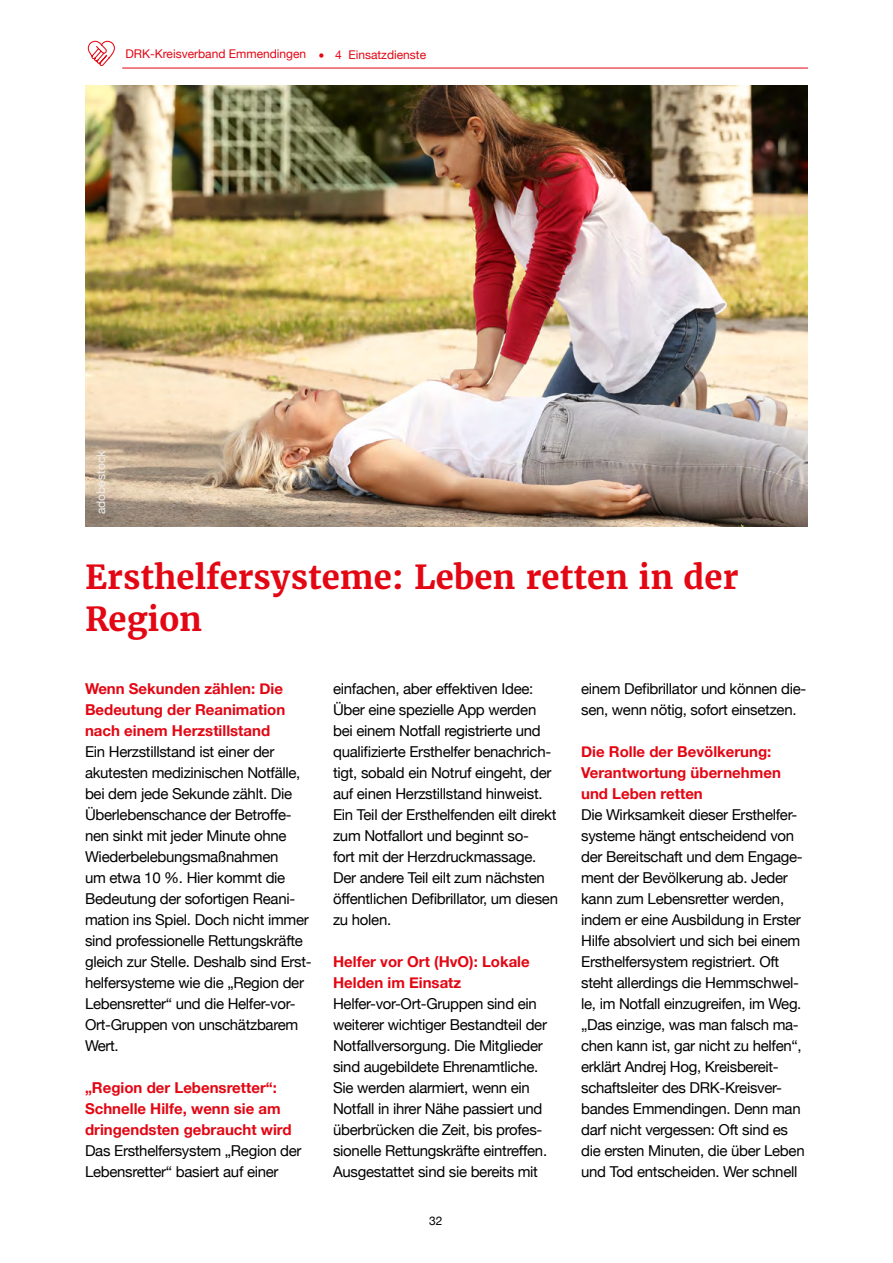
<style>
.page{position:relative;width:893px;height:1263px;background:#fff}
.page>*{position:absolute;margin:0;border:0;box-sizing:border-box;transform-origin:0 0}
.t1{font:700 33px/42px "Merriweather";color:#e30613}
.t2{font:15px/21px "Helvetica Neue";letter-spacing:-.02em;color:#000}
.t3{font:700 15px/21px "Helvetica Neue";color:#e30613}
.t4{font:12px "Helvetica Neue";color:#e30613}
.t5{font:12px "Helvetica Neue";color:#eee}
.t6{font:12px "Helvetica Neue";color:#000}
</style>
<div class="page">
<svg style="left:87px;top:40px;width:28px;height:26px"></svg>
<hr style="left:122px;top:68px;width:686px;height:1px;background:#e30613">
<img style="left:85px;top:85px;width:723px;height:441px">
<p class="t4" style="left:125px;top:46px;width:182px">DRK-Kreisverband Emmendingen</p>
<p class="t4" style="left:335px;top:46px;width:93px">4 Einsatzdienste</p>
<p class="t5" style="left:92px;top:514px;width:65px;rotate:-90deg">adobestock</p>
<h1 class="t1" style="left:85px;top:556px;width:655px">Ersthelfersysteme: Leben retten in der<br>Region</h1>
<p class="t3" style="left:85px;top:679px;width:202px">Wenn Sekunden zählen: Die<br>Bedeutung der Reanimation nach einem Herzstillstand</p>
<p class="t2" style="left:85px;top:742px;width:228px">Ein Herzstillstand ist einer der akutesten medizinischen Notfälle, bei dem jede Sekunde zählt. Die<br>Überlebenschance der Betroffe&shy;nen sinkt mit jeder Minute ohne<br>Wiederbelebungsmaßnahmen<br>um etwa 10 %. Hier kommt die<br>Bedeutung der sofortigen Reani&shy;mation ins Spiel. Doch nicht immer sind professionelle Rettungskräfte gleich zur Stelle. Deshalb sind Erst&shy;helfersysteme wie die „Region der<br>Lebensretter“ und die Helfer-vor-<br>Ort-Gruppen von unschätzbarem<br>Wert.</p>
<p class="t3" style="left:85px;top:1078px;width:208px">„Region der Lebensretter“:<br>Schnelle Hilfe, wenn sie am dringendsten gebraucht wird</p>
<p class="t2" style="left:85px;top:1141px;width:218px">Das Ersthelfersystem „Region der<br>Lebensretter“ basiert auf einer</p>
<p class="t2" style="left:333px;top:679px;width:226px">einfachen, aber effektiven Idee:<br>Über eine spezielle App werden bei einem Notfall registrierte und qualifizierte Ersthelfer benachrich&shy;tigt, sobald ein Notruf eingeht, der auf einen Herzstillstand hinweist.<br>Ein Teil der Ersthelfenden eilt direkt zum Notfallort und beginnt so-<br>fort mit der Herzdruckmassage.<br>Der andere Teil eilt zum nächsten öffentlichen Defibrillator, um diesen zu holen.</p>
<p class="t3" style="left:333px;top:952px;width:198px">Helfer vor Ort (HvO): Lokale<br>Helden im Einsatz</p>
<p class="t2" style="left:333px;top:994px;width:216px">Helfer-vor-Ort-Gruppen sind ein weiterer wichtiger Bestandteil der Notfallversorgung. Die Mitglieder sind augebildete Ehrenamtliche.<br>Sie werden alarmiert, wenn ein Notfall in ihrer Nähe passiert und überbrücken die Zeit, bis profes&shy;sionelle Rettungskräfte eintreffen.<br>Ausgestattet sind sie bereits mit</p>
<p class="t6" style="left:429px;top:1212px;width:15px">32</p>
<p class="t2" style="left:581px;top:679px;width:227px">einem Defibrillator und können die&shy;sen, wenn nötig, sofort einsetzen.</p>
<p class="t3" style="left:581px;top:742px;width:201px">Die Rolle der Bevölkerung:<br>Verantwortung übernehmen und Leben retten</p>
<p class="t2" style="left:581px;top:805px;width:225px">Die Wirksamkeit dieser Ersthelfer&shy;systeme hängt entscheidend von der Bereitschaft und dem Engage&shy;ment der Bevölkerung ab. Jeder kann zum Lebensretter werden, indem er eine Ausbildung in Erster Hilfe absolviert und sich bei einem Ersthelfersystem registriert. Oft steht allerdings die Hemmschwel&shy;le, im Notfall einzugreifen, im Weg. „Das einzige, was man falsch ma&shy;chen kann ist, gar nicht zu helfen“, erklärt Andrej Hog, Kreisbereit&shy;schaftsleiter des DRK-Kreisver&shy;bandes Emmendingen. Denn man darf nicht vergessen: Oft sind es die ersten Minuten, die über Leben und Tod entscheiden. Wer schnell</p>
</div>
